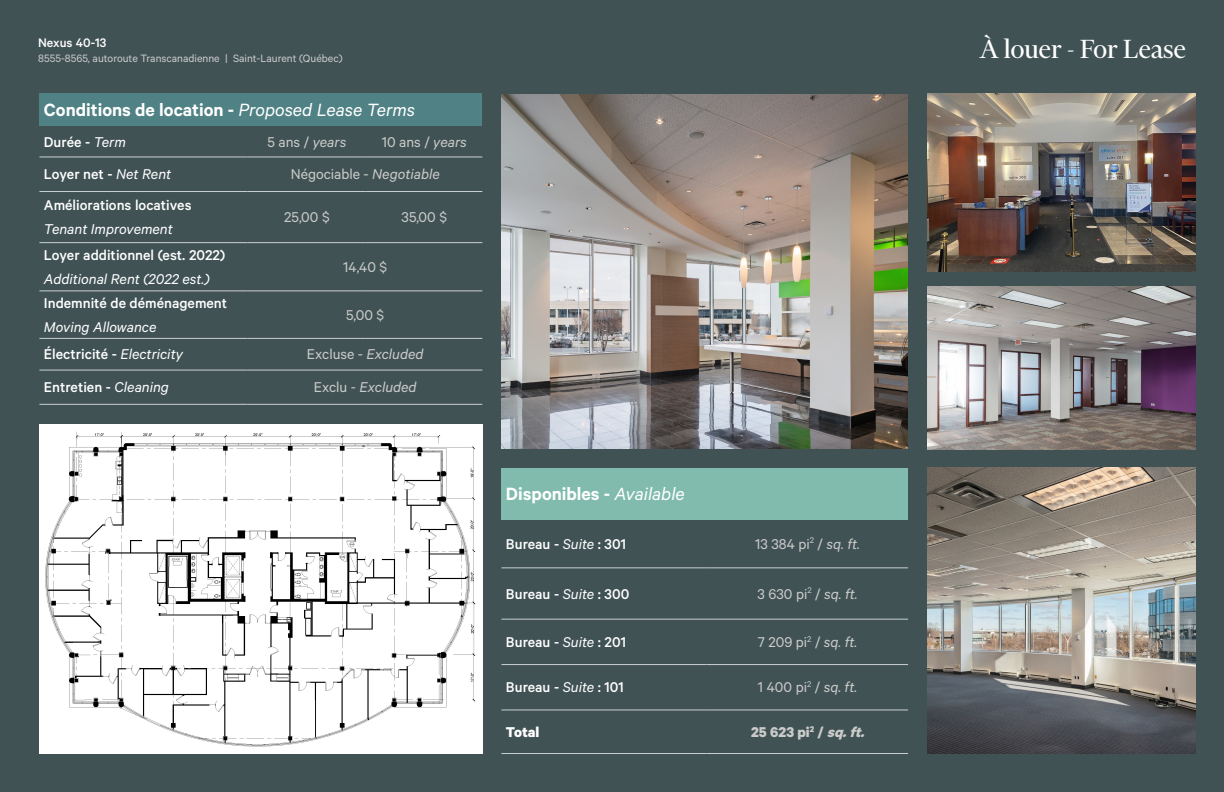
<style>
.page{position:relative;width:1224px;height:792px;background:#415255}
.page>*{position:absolute;margin:0;border:0;box-sizing:border-box;transform-origin:0 0}
.t1{font:30px "Financier Display";color:#fff}
.Table_Header_Bold{font:600 20px "Calibre";color:#fff}
.Table_Content_Bold{font:500 16px "Calibre";color:#fff}
.Table_Content{font:16px "Calibre";color:#cbccca}
.Table_Content_Bold-2{font:italic 16px "Calibre";color:#fff}
.Table_Content-2{font:700 16px "Calibre";color:#cbccca}
.Table_Content-3{font:italic 16px "Calibre";color:#cbccca}
.Table_Content_Bold-3{font:700 16px "Calibre";color:#fff}
.t2{font:500 14px "Calibre";color:#fff}
.t3{font:12px "Calibre";color:#cbccca}
.s1{font-weight:400;font-style:italic}
.s2{font-style:italic}
.s3{font-style:normal}
</style>
<div class="page">
<div style="left:39px;top:94px;width:443px;height:32px;background:#508184"></div>
<hr style="left:39px;top:157px;width:209px;height:1px;background:#cad0d2">
<hr style="left:248px;top:157px;width:118px;height:1px;background:#cad0d2">
<hr style="left:366px;top:157px;width:116px;height:1px;background:#cad0d2">
<hr style="left:39px;top:191px;width:209px;height:1px;background:#cad0d2">
<hr style="left:248px;top:191px;width:118px;height:1px;background:#cad0d2">
<hr style="left:366px;top:191px;width:116px;height:1px;background:#cad0d2">
<hr style="left:39px;top:242px;width:209px;height:1px;background:#cad0d2">
<hr style="left:248px;top:242px;width:118px;height:1px;background:#cad0d2">
<hr style="left:366px;top:242px;width:116px;height:1px;background:#cad0d2">
<hr style="left:39px;top:291px;width:209px;height:1px;background:#cad0d2">
<hr style="left:248px;top:291px;width:118px;height:1px;background:#cad0d2">
<hr style="left:366px;top:291px;width:116px;height:1px;background:#cad0d2">
<hr style="left:39px;top:338px;width:209px;height:1px;background:#cad0d2">
<hr style="left:248px;top:338px;width:118px;height:1px;background:#cad0d2">
<hr style="left:366px;top:338px;width:116px;height:1px;background:#cad0d2">
<hr style="left:39px;top:370px;width:209px;height:1px;background:#cad0d2">
<hr style="left:248px;top:370px;width:118px;height:1px;background:#cad0d2">
<hr style="left:366px;top:370px;width:116px;height:1px;background:#cad0d2">
<hr style="left:39px;top:404px;width:209px;height:1px;background:#cad0d2">
<hr style="left:248px;top:404px;width:118px;height:1px;background:#cad0d2">
<hr style="left:366px;top:404px;width:116px;height:1px;background:#cad0d2">
<div style="left:501px;top:468px;width:407px;height:51px;background:#80bbad"></div>
<hr style="left:501px;top:568px;width:206px;height:1px;background:#cad0d2">
<hr style="left:707px;top:568px;width:201px;height:1px;background:#cad0d2">
<hr style="left:501px;top:619px;width:206px;height:1px;background:#cad0d2">
<hr style="left:707px;top:619px;width:201px;height:1px;background:#cad0d2">
<hr style="left:501px;top:664px;width:206px;height:1px;background:#cad0d2">
<hr style="left:707px;top:664px;width:201px;height:1px;background:#cad0d2">
<hr style="left:501px;top:710px;width:206px;height:1px;background:#cad0d2">
<hr style="left:707px;top:710px;width:201px;height:1px;background:#cad0d2">
<hr style="left:501px;top:753px;width:206px;height:1px;background:#cad0d2">
<hr style="left:707px;top:753px;width:201px;height:1px;background:#cad0d2">
<img style="left:39px;top:425px;width:443px;height:329px">
<img style="left:927px;top:94px;width:268px;height:177px">
<img style="left:927px;top:287px;width:268px;height:162px">
<img style="left:927px;top:468px;width:268px;height:286px">
<img style="left:501px;top:94px;width:406px;height:354px">
<p class="t2" style="left:38px;top:35px;width:70px">Nexus 40-13</p>
<p class="t3" style="left:38px;top:51px;width:306px">8555-8565, autoroute Transcanadienne | Saint-Laurent (Québec)</p>
<p class="Table_Header_Bold" style="left:44px;top:98px;width:373px">Conditions de location - <span class="s1">Proposed Lease Terms</span></p>
<p class="Table_Content_Bold" style="left:44px;top:132px;width:83px">Durée - <span class="s1">Term</span></p>
<p class="Table_Content" style="left:268px;top:132px;width:80px">5 ans / <span class="s2">years</span></p>
<p class="Table_Content" style="left:382px;top:132px;width:87px">10 ans / <span class="s2">years</span></p>
<p class="Table_Content_Bold" style="left:44px;top:165px;width:129px">Loyer net - <span class="s1">Net Rent</span></p>
<p class="Table_Content" style="left:291px;top:165px;width:151px">Négociable - <span class="s2">Negotiable</span></p>
<p class="Table_Content_Bold" style="left:44px;top:196px;width:149px">Améliorations locatives</p>
<p class="Table_Content_Bold-2" style="left:44px;top:220px;width:130px">Tenant Improvement</p>
<p class="Table_Content" style="left:284px;top:208px;width:47px">25,00 $</p>
<p class="Table_Content" style="left:402px;top:208px;width:47px">35,00 $</p>
<p class="Table_Content_Bold" style="left:44px;top:246px;width:183px">Loyer additionnel (est. 2022)</p>
<p class="Table_Content_Bold-2" style="left:44px;top:270px;width:167px">Additional Rent (2022 est.)</p>
<p class="Table_Content_Bold" style="left:44px;top:294px;width:185px">Indemnité de déménagement</p>
<p class="Table_Content_Bold-2" style="left:44px;top:318px;width:114px">Moving Allowance</p>
<p class="Table_Content" style="left:343px;top:258px;width:45px">14,40 $</p>
<p class="Table_Content" style="left:346px;top:306px;width:40px">5,00 $</p>
<p class="Table_Content_Bold" style="left:44px;top:345px;width:141px">Électricité - <span class="s1">Electricity</span></p>
<p class="Table_Content" style="left:307px;top:345px;width:118px">Excluse - <span class="s2">Excluded</span></p>
<p class="Table_Content_Bold" style="left:44px;top:378px;width:127px">Entretien - <span class="s1">Cleaning</span></p>
<p class="Table_Content-3" style="left:314px;top:378px;width:104px"><span class="s3">Exclu -</span> Excluded</p>
<p class="Table_Header_Bold" style="left:506px;top:482px;width:180px">Disponibles - <span class="s1">Available</span></p>
<p class="Table_Content_Bold" style="left:506px;top:534px;width:122px">Bureau - <span class="s1">Suite</span> : 301</p>
<p class="Table_Content" style="left:755px;top:534px;width:106px">13 384 pi<sup>2</sup> / <span class="s2">sq. ft.</span></p>
<p class="Table_Content_Bold" style="left:506px;top:584px;width:125px">Bureau - <span class="s1">Suite</span> : 300</p>
<p class="Table_Content" style="left:758px;top:584px;width:102px">3 630 pi<sup>2</sup> / <span class="s2">sq. ft.</span></p>
<p class="Table_Content_Bold" style="left:506px;top:633px;width:122px">Bureau - <span class="s1">Suite</span> : 201</p>
<p class="Table_Content" style="left:758px;top:633px;width:101px">7 209 pi<sup>2</sup> / <span class="s2">sq. ft.</span></p>
<p class="Table_Content_Bold" style="left:506px;top:678px;width:119px">Bureau - <span class="s1">Suite</span> : 101</p>
<p class="Table_Content" style="left:758px;top:678px;width:101px">1 400 pi<sup>2</sup> / <span class="s2">sq. ft.</span></p>
<p class="Table_Content_Bold-3" style="left:506px;top:722px;width:35px">Total</p>
<p class="Table_Content-2" style="left:751px;top:722px;width:119px">25 623 pi<sup>2</sup> / <span class="s2">sq.ft.</span></p>
<p class="t1" style="left:980px;top:33px;width:208px">À louer - For Lease</p>
</div>
